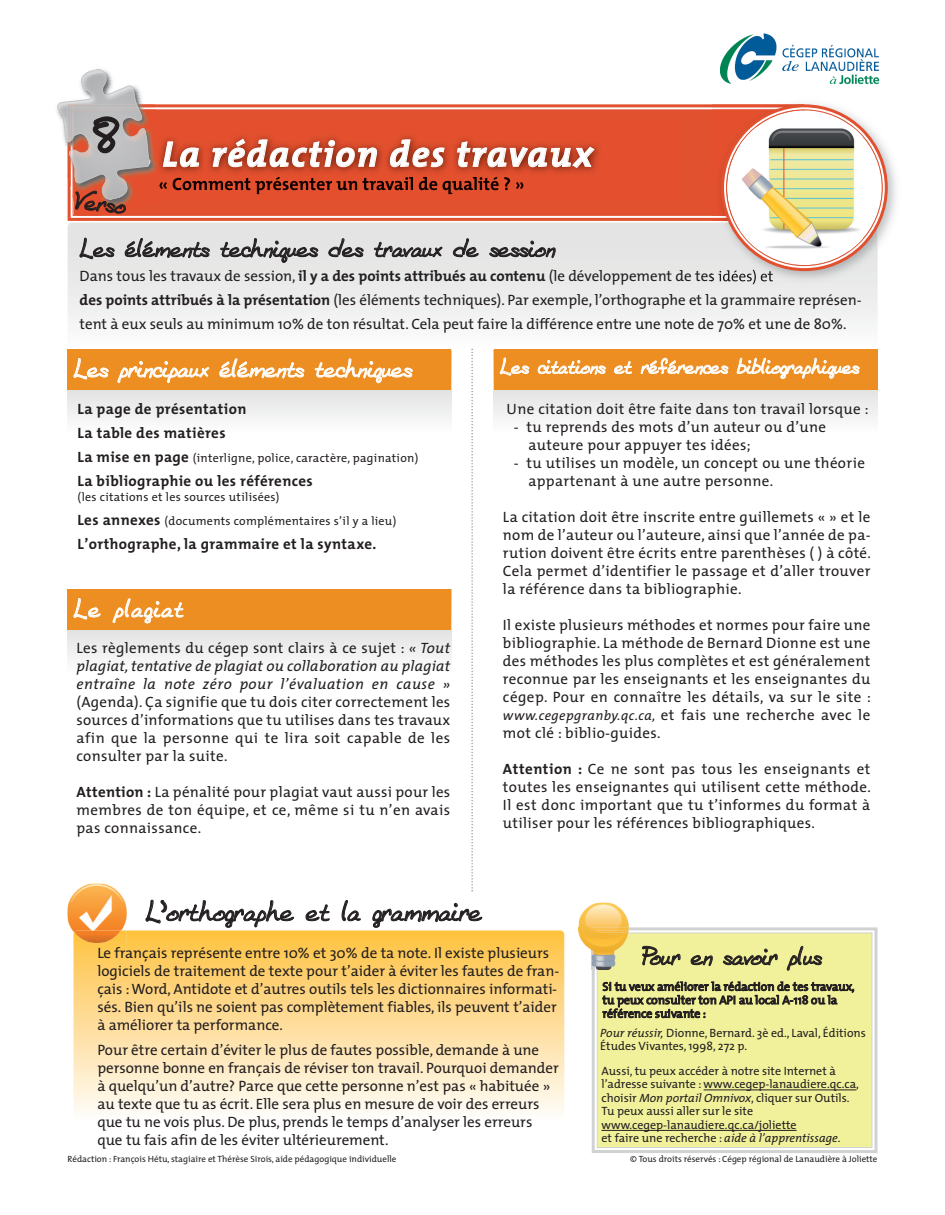
<style>
.page{position:relative;width:945px;height:1215px;background:#fff}
.page>*{position:absolute;margin:0;border:0;box-sizing:border-box;transform-origin:0 0}
.t1{font:italic 700 36px "T Mix";letter-spacing:.05em;color:#fff}
.t2{font:30px "Beth Hand";color:#231f20}
.t3{font:27px "Beth Hand";color:#231f20}
.t4{font:27px "Beth Hand";color:#fff}
.t5{font:27px "Beth Hand";letter-spacing:.045em;color:#fff}
.t6{font:22.5px "Beth Hand";color:#fff}
.t7{font:15px/18px "T Mix";color:#231f20;text-align:justify}
.t8{font:15px/18px "T Mix";letter-spacing:.025em;color:#231f20}
.t9{font:italic 15px/18px "T Mix";letter-spacing:.035em;color:#231f20;text-align:justify}
.t10{font:700 15px/24px "T Mix";letter-spacing:.025em;color:#231f20}
.t11{font:12px/13.5px "T Mix";color:#231f20}
.t12{font:12px/24px "T Mix";letter-spacing:.025em;color:#231f20}
.t13{font:9px "T Mix";color:#231f20}
.s1{font-weight:700}
.s2{font-weight:700;font-size:15px}
.s3{font-style:normal}
.s4{font-style:italic;font-size:13.5px}
.s5{font-style:italic}
</style>
<div class="page">
<div style="left:494px;top:350px;width:383px;height:81px;background:linear-gradient(to right,#efefef,#efefef)"></div>
<div style="left:68px;top:350px;width:383px;height:82px;background:linear-gradient(to right,#efefef,#efefef)"></div>
<img style="left:68px;top:223px;width:810px;height:127px">
<svg style="left:471px;top:349px;width:2px;height:542px"></svg>
<div style="left:68px;top:349px;width:383px;height:41px;background:#ec8e21"></div>
<div style="left:494px;top:349px;width:384px;height:41px;background:#ec8e21"></div>
<img style="left:73px;top:930px;width:491px;height:182px">
<div style="left:74px;top:110px;width:724px;height:105px;background:#e2512f"></div>
<div style="left:68px;top:104px;width:736px;height:117px;border:3px solid #e2512f"></div>
<div style="left:73px;top:109px;width:726px;height:107px;border:1px solid #e2512f"></div>
<img style="left:720px;top:33px;width:160px;height:52px">
<img style="left:712px;top:223px;width:166px;height:66px">
<img style="left:712px;top:104px;width:8px;height:117px">
<svg style="left:720px;top:103px;width:169px;height:170px"></svg>
<img style="left:740px;top:127px;width:123px;height:123px">
<img style="left:68px;top:884px;width:59px;height:48px">
<img style="left:73px;top:930px;width:54px;height:13px">
<div style="left:68px;top:590px;width:383px;height:82px;background:linear-gradient(to right,#efefef,#efefef)"></div>
<div style="left:68px;top:589px;width:383px;height:40px;background:#ec8e21"></div>
<div style="left:598px;top:933px;width:274px;height:214px;background:#f1f19b"></div>
<div style="left:592px;top:927px;width:286px;height:226px;border:3px solid #d1d2d4"></div>
<div style="left:597px;top:932px;width:275px;height:216px;border:1px solid #d1d2d4"></div>
<img style="left:579px;top:903px;width:50px;height:66px">
<img style="left:597px;top:932px;width:32px;height:1px">
<img style="left:597px;top:933px;width:1px;height:36px">
<hr style="left:704px;top:1090px;width:152px;height:1px;background:#231f20">
<hr style="left:602px;top:1130px;width:195px;height:1px;background:#231f20">
<img style="left:74px;top:206px;width:85px;height:9px">
<svg style="left:77px;top:215px;width:26px;height:6px"></svg>
<img style="left:178px;top:136px;width:421px;height:59px">
<img style="left:160px;top:138px;width:18px;height:35px">
<img style="left:175px;top:177px;width:123px;height:17px">
<img style="left:160px;top:179px;width:17px;height:12px">
<svg style="left:56px;top:69px;width:104px;height:137px"></svg>
<h3 class="t3" style="left:76px;top:188px;width:52px;rotate:6deg">Verso</h3>
<h1 class="t1" style="left:163px;top:142px;width:432px">La rédaction des travaux</h1>
<h3 class="t3" style="left:80px;top:236px;width:477px">Les éléments techniques des travaux de session</h3>
<p class="t7" style="left:80px;top:266px;width:784px;line-height:24px;text-align:left">Dans tous les travaux de session, <span class="s1">il y a des points attribués au contenu</span> (le développement de tes idées) et<br><span class="s1">des points attribués à la présentation</span> (les éléments techniques). Par exemple, l’orthographe et la grammaire représen&shy;tent à eux seuls au minimum 10% de ton résultat. Cela peut faire la différence entre une note de 70% et une de 80%.</p>
<h3 class="t4" style="left:74px;top:357px;width:340px">Les principaux éléments techniques</h3>
<h3 class="t6" style="left:500px;top:357px;width:361px">Les citations et références bibliographiques</h3>
<p class="t10" style="left:78px;top:398px;width:170px">La page de présentation<br>La table des matières</p>
<p class="t12" style="left:78px;top:447px;width:342px"><span class="s2">La mise en page</span> (interligne, police, caractère, pagination)</p>
<p class="t10" style="left:78px;top:470px;width:237px">La bibliographie ou les références</p>
<p class="t12" style="left:78px;top:486px;width:320px">(les citations et les sources utilisées)<br><span class="s2">Les annexes</span> (documents complémentaires s’il y a lieu)</p>
<p class="t10" style="left:78px;top:533px;width:300px">L’orthographe, la grammaire et la syntaxe.</p>
<h3 class="t5" style="left:74px;top:597px;width:111px">Le plagiat</h3>
<p class="t9" style="left:76px;top:641px;width:375px"><span class="s3">Les règlements du cégep sont clairs à ce sujet :</span> « Tout plagiat, tentative de plagiat ou collaboration au plagiat entraîne la note zéro pour l’évaluation en cause »</p>
<p class="t7" style="left:76px;top:695px;width:375px">(Agenda). Ça signifie que tu dois citer correctement les sources d’informations que tu utilises dans tes travaux afin que la personne qui te lira soit capable de les consulter par la suite.</p>
<p class="t7" style="left:76px;top:785px;width:375px"><span class="s1">Attention :</span> La pénalité pour plagiat vaut aussi pour les membres de ton équipe, et ce, même si tu n’en avais pas connaissance.</p>
<p class="t8" style="left:507px;top:401px;width:364px">Une citation doit être faite dans ton travail lorsque :</p>
<p class="t8" style="left:528px;top:419px;width:299px;text-indent:-15px">- tu reprends des mots d’un auteur ou d’une auteure pour appuyer tes idées;</p>
<p class="t8" style="left:528px;top:455px;width:338px;text-indent:-15px">- tu utilises un modèle, un concept ou une théorie appartenant à une autre personne.</p>
<p class="t7" style="left:503px;top:509px;width:370px">La citation doit être inscrite entre guillemets « » et le nom de l’auteur ou l’auteure, ainsi que l’année de pa&shy;rution doivent être écrits entre parenthèses ( ) à côté.<br>Cela permet d’identifier le passage et d’aller trouver la référence dans ta bibliographie.</p>
<p class="t7" style="left:503px;top:617px;width:370px">Il existe plusieurs méthodes et normes pour faire une bibliographie. La méthode de Bernard Dionne est une des méthodes les plus complètes et est généralement reconnue par les enseignants et les enseignantes du cégep. Pour en connaître les détails, va sur le site : <span class="s4">www.cegepgranby.qc.ca,</span> et fais une recherche avec le mot clé : biblio-guides.</p>
<p class="t7" style="left:503px;top:761px;width:370px"><span class="s1">Attention :</span> Ce ne sont pas tous les enseignants et toutes les enseignantes qui utilisent cette méthode.<br>Il est donc important que tu t’informes du format à utiliser pour les références bibliographiques.</p>
<h2 class="t2" style="left:146px;top:898px;width:338px">L’orthographe et la grammaire</h2>
<p class="t7" style="left:97px;top:946px;width:463px;text-align:left">Le français représente entre 10% et 30% de ta note. Il existe plusieurs logiciels de traitement de texte pour t’aider à éviter les fautes de fran&shy;çais :Word, Antidote et d’autres outils tels les dictionnaires informati&shy;sés. Bien qu’ils ne soient pas complètement fiables, ils peuvent t’aider à améliorer ta performance.</p>
<p class="t7" style="left:97px;top:1043px;width:463px;text-align:left">Pour être certain d’éviter le plus de fautes possible, demande à une personne bonne en français de réviser ton travail. Pourquoi demander à quelqu’un d’autre? Parce que cette personne n’est pas « habituée » au texte que tu as écrit. Elle sera plus en mesure de voir des erreurs que tu ne vois plus. De plus, prends le temps d’analyser les erreurs que tu fais afin de les éviter ultérieurement.</p>
<h3 class="t3" style="left:642px;top:944px;width:181px">Pour en savoir plus</h3>
<p class="t11" style="left:602px;top:981px;width:254px">Si tu veux améliorer la rédaction de tes travaux, tu peux consulter ton API au local A-118 ou la référence suivante :</p>
<p class="t11" style="left:600px;top:1028px;width:267px"><span class="s5">Pour réussir,</span> Dionne, Bernard. 3è ed., Laval, Éditions<br>Études Vivantes, 1998, 272 p.</p>
<p class="t11" style="left:602px;top:1065px;width:259px">Aussi, tu peux accéder à notre site Internet à l’adresse suivante : www.cegep-lanaudiere.qc.ca, choisir <span class="s5">Mon portail Omnivox</span>, cliquer sur Outils.<br>Tu peux aussi aller sur le site www.cegep-lanaudiere.qc.ca/joliette<br>et faire une recherche : <span class="s5">aide à l’apprentissage</span>.</p>
<p class="t13" style="left:68px;top:1156px;width:330px">Rédaction : François Hétu, stagiaire et Thérèse Sirois, aide pédagogique individuelle</p>
<p class="t13" style="left:630px;top:1156px;width:249px">© Tous droits réservés : Cégep régional de Lanaudière à Joliette</p>
</div>
